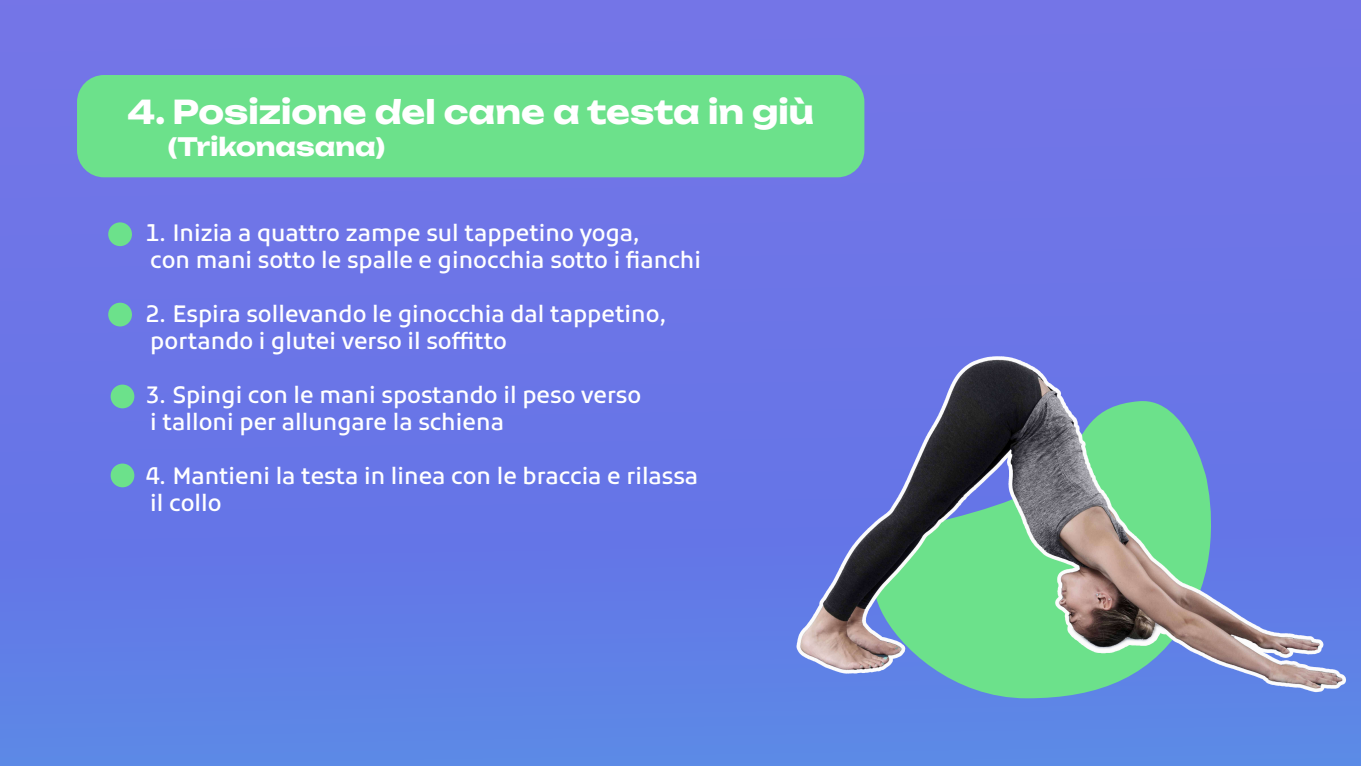
<style>
.page{position:relative;width:1361px;height:766px;background:#fff}
.page>*{position:absolute;margin:0;border:0;box-sizing:border-box;transform-origin:0 0}
.t1{font:700 32.5px "Unbounded";color:#fff}
.t2{font:700 25px "Unbounded";color:#fff}
.t3{font:500 22.5px/27px "Kufam";color:#fff}
</style>
<div class="page">
<div style="left:0;top:0;width:1360px;height:765px;background:linear-gradient(to bottom,#7671e7,#5d7fe7)"></div>
<img style="left:789px;top:14px;width:564px;height:738px">
<div style="left:77px;top:75px;width:787px;height:102px;background:#6ce18b;border-radius:27px"></div>
<div style="left:108px;top:222px;width:24px;height:24px;background:#6ce18b;border-radius:50%"></div>
<div style="left:108px;top:302px;width:24px;height:24px;background:#6ce18b;border-radius:50%"></div>
<div style="left:111px;top:384px;width:23px;height:24px;background:#6ce18b;border-radius:50%"></div>
<div style="left:111px;top:463px;width:23px;height:24px;background:#6ce18b;border-radius:50%"></div>
<h1 class="t1" style="left:127px;top:84px;width:688px">4. Posizione del cane a testa in giù</h1>
<p class="t2" style="left:168px;top:125px;width:219px">(Trikonasana)</p>
<p class="t3" style="left:146px;top:219px;width:557px">1. Inizia a quattro zampe sul tappetino yoga,<br>con mani sotto le spalle e ginocchia sotto i fianchi</p>
<p class="t3" style="left:146px;top:300px;width:522px">2. Espira sollevando le ginocchia dal tappetino, portando i glutei verso il soffitto</p>
<p class="t3" style="left:146px;top:381px;width:497px">3. Spingi con le mani spostando il peso verso i talloni per allungare la schiena</p>
<p class="t3" style="left:146px;top:462px;width:554px">4. Mantieni la testa in linea con le braccia e rilassa il collo</p>
</div>
